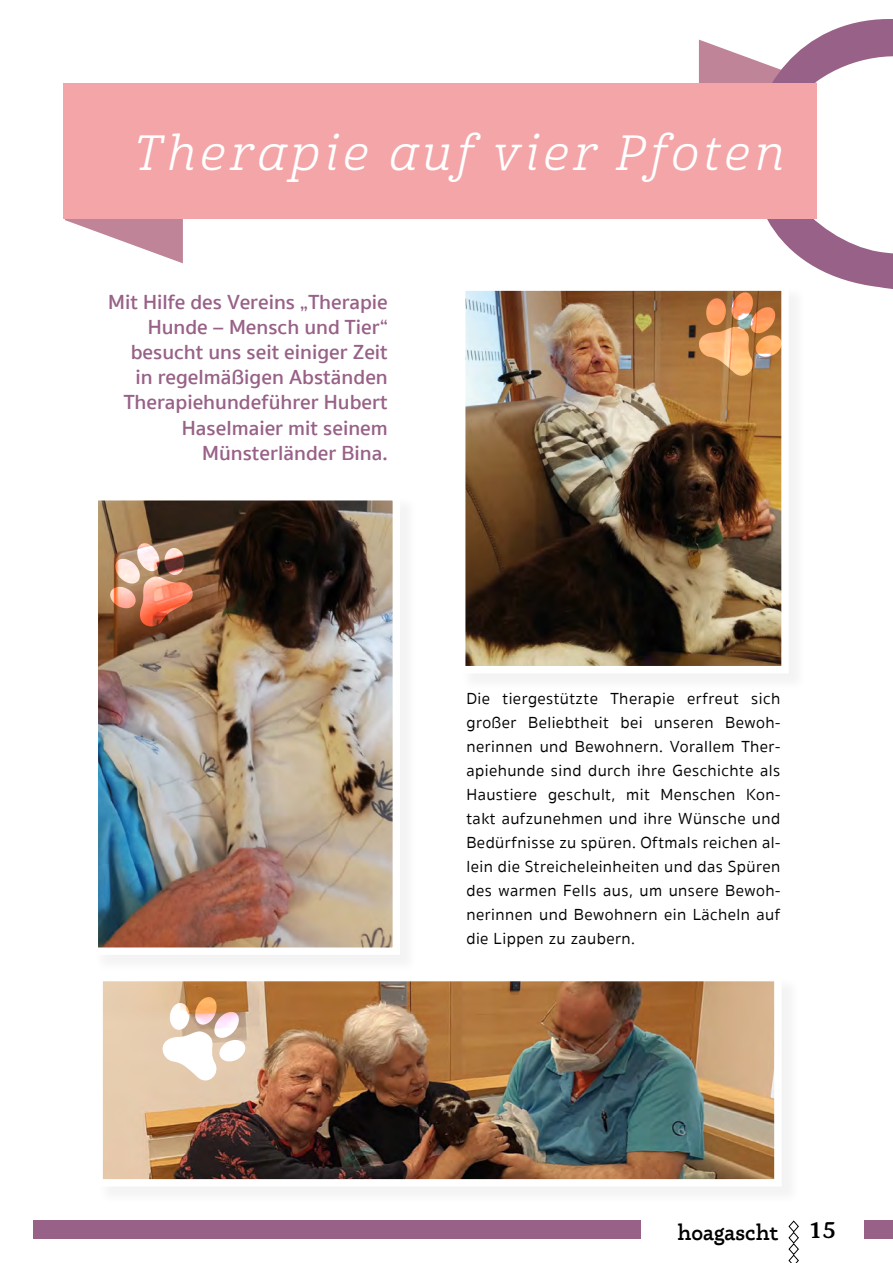
<style>
.page{position:relative;width:893px;height:1263px;background:#fff}
.page>*{position:absolute;margin:0;border:0;box-sizing:border-box;transform-origin:0 0}
.t1{font:48px "Cabrito Nor Reg It";letter-spacing:.1em;color:#fff}
.t2{font:600 24px "Kopius";color:#000}
.t3{font:600 22.5px "Phoreus Cherokee";color:#000;scale:.93 1}
.t4{font:600 21px/25.2px "Sukhumvit Set";color:#986187;text-align:right}
.t5{font:16.5px/24px "Sukhumvit Set Text";letter-spacing:.025em;color:#000;text-align:justify}
</style>
<div class="page">
<svg style="left:65px;top:219px;width:118px;height:44px"></svg>
<svg style="left:699px;top:19px;width:194px;height:270px"></svg>
<div style="left:64px;top:83px;width:753px;height:136px;background:#f4a5a7"></div>
<svg style="left:788px;top:1220px;width:11px;height:43px"></svg>
<div style="left:864px;top:1220px;width:29px;height:18px;background:#986187"></div>
<div style="left:33px;top:1220px;width:608px;height:18px;background:#986187"></div>
<div style="left:93px;top:495px;width:326px;height:479px;background:#f8f8f8"></div>
<img style="left:100px;top:502px;width:291px;height:444px">
<div style="left:91px;top:493px;width:309px;height:462px;border:8px solid #fff"></div>
<div style="left:460px;top:286px;width:347px;height:406px;background:#f8f8f8"></div>
<img style="left:467px;top:292px;width:313px;height:372px">
<div style="left:458px;top:283px;width:331px;height:390px;border:8px solid #fff"></div>
<svg style="left:693px;top:291px;width:90px;height:91px"></svg>
<img style="left:108px;top:541px;width:91px;height:89px">
<div style="left:98px;top:976px;width:702px;height:229px;background:#f7f7f7"></div>
<img style="left:104px;top:983px;width:669px;height:194px">
<div style="left:95px;top:974px;width:687px;height:212px;border:8px solid #fff"></div>
<svg style="left:156px;top:995px;width:91px;height:91px"></svg>
<h1 class="t1" style="left:133px;top:124px;width:652px">Therapie auf vier Pfoten</h1>
<p class="t4" style="left:108px;top:290px;width:281px">Mit Hilfe des Vereins „Therapie<br>Hunde – Mensch und Tier“ besucht uns seit einiger Zeit in regelmäßigen Abständen<br>Therapiehundeführer Hubert<br>Haselmaier mit seinem<br>Münsterländer Bina.</p>
<p class="t5" style="left:466px;top:687px;width:315px">Die tiergestützte Therapie erfreut sich großer Beliebtheit bei unseren Bewoh&shy;nerinnen und Bewohnern. Vorallem Ther&shy;apiehunde sind durch ihre Geschichte als Haustiere geschult, mit Menschen Kon&shy;takt aufzunehmen und ihre Wünsche und Bedürfnisse zu spüren. Oftmals reichen al&shy;lein die Streicheleinheiten und das Spüren des warmen Fells aus, um unsere Bewoh&shy;nerinnen und Bewohnern ein Lächeln auf die Lippen zu zaubern.</p>
<h3 class="t3" style="left:678px;top:1218px;width:110px">hoagascht</h3>
<h2 class="t2" style="left:810px;top:1215px;width:27px">15</h2>
</div>
